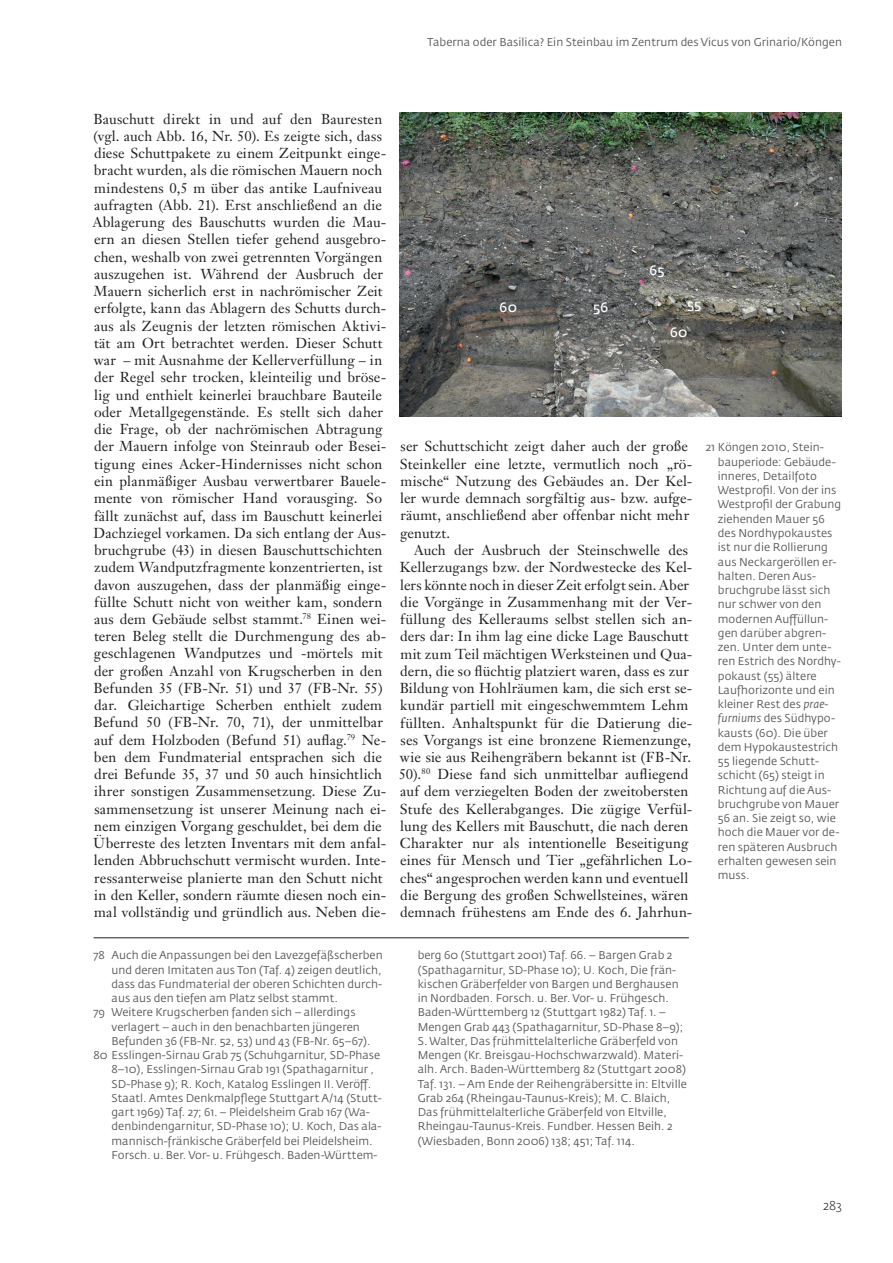
<style>
.page{position:relative;width:893px;height:1263px;background:#fff}
.page>*{position:absolute;margin:0;border:0;box-sizing:border-box;transform-origin:0 0}
.t1{font:14.25px/17.2px "Janson Text LT";letter-spacing:.01em;color:#231f20}
.t2{font:13.5px "Fedra Sans Pro";letter-spacing:.01em;color:#fff}
.t3{font:300 12.75px "Fedra Sans Pro";color:#231f20}
.t4{font:11.25px/14.2px "Fedra Sans Pro";letter-spacing:.005em;color:#57585a}
.s1{font-style:italic}
</style>
<div class="page">
<hr style="left:94px;top:937px;width:595px;height:1px;background:#231f20">
<img style="left:400px;top:112px;width:442px;height:305px">
<p class="t4" style="left:427px;top:35px;width:416px">Taberna oder Basilica? Ein Steinbau im Zentrum des Vicus von Grinario/Köngen</p>
<p class="t1" style="left:93px;top:110px;width:295px">Bauschutt direkt in und auf den Bauresten (vgl. auch Abb. 16, Nr. 50). Es zeigte sich, dass diese Schuttpakete zu einem Zeitpunkt einge&shy;bracht wurden, als die römischen Mauern noch mindestens 0,5 m über das antike Laufniveau aufragten (Abb. 21). Erst anschließend an die Ablagerung des Bauschutts wurden die Mau&shy;ern an diesen Stellen tiefer gehend ausgebro&shy;chen, weshalb von zwei getrennten Vorgängen auszugehen ist. Während der Ausbruch der Mauern sicherlich erst in nachrömischer Zeit erfolgte, kann das Ablagern des Schutts durch&shy;aus als Zeugnis der letzten römischen Aktivi&shy;tät am Ort betrachtet werden. Dieser Schutt war – mit Ausnahme der Kellerverfüllung – in der Regel sehr trocken, kleinteilig und bröse&shy;lig und enthielt keinerlei brauchbare Bauteile oder Metallgegenstände. Es stellt sich daher die Frage, ob der nachrömischen Abtragung der Mauern infolge von Steinraub oder Besei&shy;tigung eines Acker-Hindernisses nicht schon ein planmäßiger Ausbau verwertbarer Bauele&shy;mente von römischer Hand vorausging. So fällt zunächst auf, dass im Bauschutt keinerlei Dachziegel vorkamen. Da sich entlang der Aus&shy;bruchgrube (43) in diesen Bauschuttschichten zudem Wandputzfragmente konzentrierten, ist davon auszugehen, dass der planmäßig einge&shy;füllte Schutt nicht von weither kam, sondern aus dem Gebäude selbst stammt.<sup>78</sup> Einen wei&shy;teren Beleg stellt die Durchmengung des ab&shy;geschlagenen Wandputzes und -mörtels mit der großen Anzahl von Krugscherben in den Befunden 35 (FB-Nr. 51) und 37 (FB-Nr. 55) dar. Gleichartige Scherben enthielt zudem Befund 50 (FB-Nr. 70, 71), der unmittelbar auf dem Holzboden (Befund 51) auflag.<sup>79</sup> Ne&shy;ben dem Fundmaterial entsprachen sich die drei Befunde 35, 37 und 50 auch hinsichtlich ihrer sonstigen Zusammensetzung. Diese Zu&shy;sammensetzung ist unserer Meinung nach ei&shy;nem einzigen Vorgang geschuldet, bei dem die Überreste des letzten Inventars mit dem anfal&shy;lenden Abbruchschutt vermischt wurden. Inte&shy;ressanterweise planierte man den Schutt nicht in den Keller, sondern räumte diesen noch ein&shy;mal vollständig und gründlich aus. Neben die-</p>
<p class="t4" style="left:94px;top:948px;width:291px">78 Auch die Anpassungen bei den Lavezgefäßscherben</p>
<p class="t4" style="left:112px;top:962px;width:272px">und deren Imitaten aus Ton (Taf. 4) zeigen deutlich,</p>
<p class="t4" style="left:112px;top:977px;width:272px">dass das Fundmaterial der oberen Schichten durch-</p>
<p class="t4" style="left:112px;top:991px;width:225px">aus aus den tiefen am Platz selbst stammt.</p>
<p class="t4" style="left:94px;top:1005px;width:263px">79 Weitere Krugscherben fanden sich – allerdings</p>
<p class="t4" style="left:112px;top:1019px;width:250px">verlagert – auch in den benachbarten jüngeren</p>
<p class="t4" style="left:112px;top:1034px;width:258px">Befunden 36 (FB-Nr. 52, 53) und 43 (FB-Nr. 65–67).</p>
<p class="t4" style="left:94px;top:1048px;width:288px">80 Esslingen-Sirnau Grab 75 (Schuhgarnitur, SD-Phase</p>
<p class="t4" style="left:112px;top:1062px;width:264px">8–10), Esslingen-Sirnau Grab 191 (Spathagarnitur ,</p>
<p class="t4" style="left:112px;top:1076px;width:259px">SD-Phase 9); R. Koch, Katalog Esslingen II. Veröff.</p>
<p class="t4" style="left:112px;top:1091px;width:272px">Staatl. Amtes Denkmalpflege Stuttgart A/14 (Stutt-</p>
<p class="t4" style="left:112px;top:1105px;width:260px">gart 1969) Taf. 27; 61. – Pleidelsheim Grab 167 (Wa-</p>
<p class="t4" style="left:112px;top:1119px;width:271px">denbindengarnitur, SD-Phase 10); U. Koch, Das ala-</p>
<p class="t4" style="left:112px;top:1133px;width:260px">mannisch-fränkische Gräberfeld bei Pleidelsheim.</p>
<p class="t4" style="left:112px;top:1148px;width:268px">Forsch. u. Ber. Vor- u. Frühgesch. Baden-Württem-</p>
<p class="t2" style="left:649px;top:262px;width:17px">65</p>
<p class="t2" style="left:500px;top:299px;width:19px">60</p>
<p class="t2" style="left:593px;top:299px;width:17px">56</p>
<p class="t2" style="left:687px;top:295px;width:16px">55</p>
<p class="t2" style="left:670px;top:324px;width:19px">60</p>
<p class="t1" style="left:400px;top:438px;width:294px">ser Schuttschicht zeigt daher auch der große Steinkeller eine letzte, vermutlich noch „rö&shy;mische“ Nutzung des Gebäudes an. Der Kel&shy;ler wurde demnach sorgfältig aus- bzw. aufge&shy;räumt, anschließend aber offenbar nicht mehr genutzt.</p>
<p class="t1" style="left:399px;top:541px;width:295px;text-indent:15px">Auch der Ausbruch der Steinschwelle des Kellerzugangs bzw. der Nordwestecke des Kel&shy;lers könnte noch in dieser Zeit erfolgt sein. Aber die Vorgänge in Zusammenhang mit der Ver&shy;füllung des Kelleraums selbst stellen sich an&shy;ders dar: In ihm lag eine dicke Lage Bauschutt mit zum Teil mächtigen Werksteinen und Qua&shy;dern, die so flüchtig platziert waren, dass es zur Bildung von Hohlräumen kam, die sich erst se&shy;kundär partiell mit eingeschwemmtem Lehm füllten. Anhaltspunkt für die Datierung die&shy;ses Vorgangs ist eine bronzene Riemenzunge, wie sie aus Reihengräbern bekannt ist (FB-Nr.<br>50).<sup>80</sup> Diese fand sich unmittelbar aufliegend auf dem verziegelten Boden der zweitobersten Stufe des Kellerabganges. Die zügige Verfül&shy;lung des Kellers mit Bauschutt, die nach deren Charakter nur als intentionelle Beseitigung eines für Mensch und Tier „gefährlichen Lo&shy;ches“ angesprochen werden kann und eventuell die Bergung des großen Schwellsteines, wären demnach frühestens am Ende des 6. Jahrhun-</p>
<p class="t4" style="left:418px;top:948px;width:271px">berg 60 (Stuttgart 2001) Taf. 66. – Bargen Grab 2 (Spathagarnitur, SD-Phase 10); U. Koch, Die frän&shy;kischen Gräberfelder von Bargen und Berghausen in Nordbaden. Forsch. u. Ber. Vor- u. Frühgesch.<br>Baden-Württemberg 12 (Stuttgart 1982) Taf. 1. – Mengen Grab 443 (Spathagarnitur, SD-Phase 8–9); S. Walter, Das frühmittelalterliche Gräberfeld von Mengen (Kr. Breisgau-Hochschwarzwald). Materi&shy;alh. Arch. Baden-Württemberg 82 (Stuttgart 2008)<br>Taf. 131. – Am Ende der Reihengräbersitte in: Eltville Grab 264 (Rheingau-Taunus-Kreis); M. C. Blaich, Das frühmittelalterliche Gräberfeld von Eltville, Rheingau-Taunus-Kreis. Fundber. Hessen Beih. 2 (Wiesbaden, Bonn 2006) 138; 451; Taf. 114.</p>
<p class="t4" style="left:718px;top:440px;width:125px;text-indent:-12px">21 Köngen 2010, Stein&shy;bauperiode: Gebäude&shy;inneres, Detailfoto<br>Westprofil. Von der ins<br>Westprofil der Grabung ziehenden Mauer 56 des Nordhypokaustes ist nur die Rollierung aus Neckargeröllen er&shy;halten. Deren Aus&shy;bruchgrube lässt sich nur schwer von den modernen Auffüllun&shy;gen darüber abgren&shy;zen. Unter dem unte&shy;ren Estrich des Nordhy&shy;pokaust (55) ältere<br>Laufhorizonte und ein kleiner Rest des <span class="s1">prae&shy;furniums</span> des Südhypo&shy;kausts (60). Die über dem Hypokaustestrich<br>55 liegende Schutt&shy;schicht (65) steigt in<br>Richtung auf die Aus&shy;bruchgrube von Mauer<br>56 an. Sie zeigt so, wie hoch die Mauer vor de&shy;ren späteren Ausbruch erhalten gewesen sein muss.</p>
<p class="t3" style="left:823px;top:1198px;width:20px">283</p>
</div>
